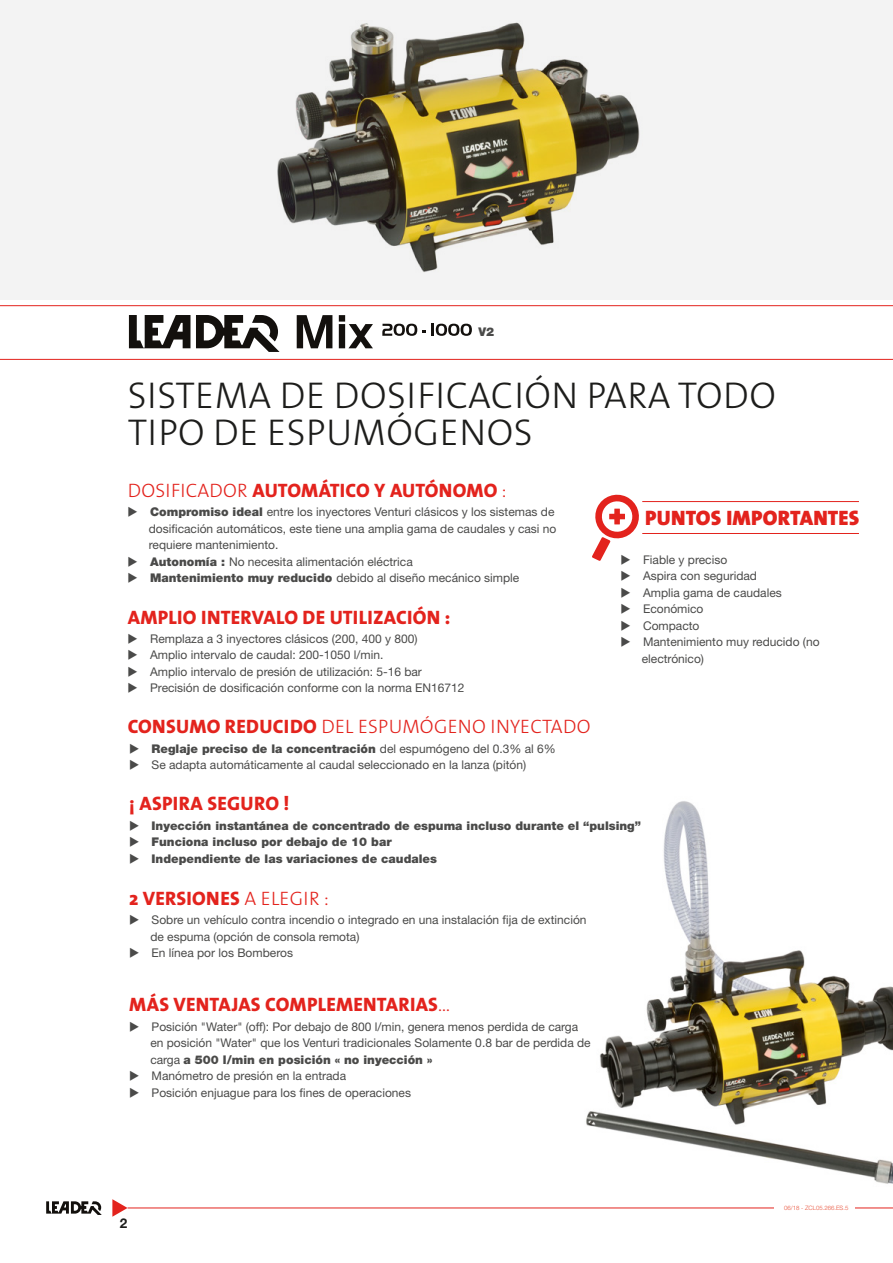
<style>
.page{position:relative;width:893px;height:1263px;background:#fff}
.page>*{position:absolute;margin:0;border:0;box-sizing:border-box;transform-origin:0 0}
.t1{font:300 37.5px/37.5px "The Sans";letter-spacing:.015em;color:#1d1d1b}
.t2{font:900 21px "The Sans";letter-spacing:.015em;color:#e3231d}
.t3{font:800 19.5px "The Sans";letter-spacing:.015em;color:#e3231d}
.t4{font:300 19.5px "The Sans";letter-spacing:.015em;color:#e3231d}
.t5{font:700 13.5px "Helvetica Neue LT Std";color:#1d1d1b}
.t6{font:12px/16.5px "Helvetica Neue LT Std";color:#4a4a49}
.t7{font:900 12px "Helvetica Neue LT Std";color:#4a4a49}
.t8{font:300 6px "Helvetica Neue LT Std";color:#e84d35}
.s1{font-weight:300}
.s2{font-weight:900}
.s3{font-weight:800}
.s4{font-weight:400}
</style>
<div class="page">
<div style="left:0;top:0;width:893px;height:300px;background:#f3f3f3"></div>
<img style="left:586px;top:801px;width:307px;height:383px">
<svg style="left:46px;top:1201px;width:56px;height:14px"></svg>
<svg style="left:112px;top:1199px;width:16px;height:18px"></svg>
<hr style="left:128px;top:1208px;width:765px;height:1px;background:#e3231d">
<div style="left:774px;top:1206px;width:80px;height:9px;background:#fff"></div>
<hr style="left:0;top:305px;width:893px;height:1px;background:#e3231d">
<hr style="left:0;top:359px;width:893px;height:1px;background:#e3231d">
<hr style="left:642px;top:501px;width:217px;height:1px;background:#e3231d">
<hr style="left:642px;top:533px;width:217px;height:1px;background:#e3231d">
<svg style="left:592px;top:494px;width:47px;height:67px"></svg>
<svg style="left:129px;top:315px;width:61px;height:33px"></svg>
<svg style="left:196px;top:315px;width:84px;height:37px"></svg>
<svg style="left:297px;top:315px;width:35px;height:33px"></svg>
<svg style="left:339px;top:315px;width:34px;height:33px"></svg>
<svg style="left:382px;top:324px;width:44px;height:12px"></svg>
<svg style="left:432px;top:324px;width:40px;height:12px"></svg>
<img style="left:277px;top:22px;width:363px;height:250px">
<p class="t7" style="left:478px;top:325px;width:17px">V2</p>
<h1 class="t1" style="left:128px;top:375px;width:649px">SISTEMA DE DOSIFICACIÓN PARA TODO<br>TIPO DE ESPUMÓGENOS</h1>
<h3 class="t3" style="left:128px;top:474px;width:380px"><span class="s1">DOSIFICADOR</span> AUTOMÁTICO Y AUTÓNOMO <span class="s1">:</span></h3>
<p class="t6" style="left:149px;top:504px;width:409px;text-indent:-21px">◆ <span class="s2">Compromiso ideal</span> entre los inyectores Venturi clásicos y los sistemas de dosificación automáticos, este tiene una amplia gama de caudales y casi no requiere mantenimiento.</p>
<p class="t6" style="left:128px;top:553px;width:287px">◆ <span class="s2">Autonomía :</span> No necesita alimentación eléctrica</p>
<p class="t6" style="left:128px;top:570px;width:393px">◆ <span class="s2">Mantenimiento muy reducido</span> debido al diseño mecánico simple</p>
<h3 class="t3" style="left:128px;top:600px;width:324px">AMPLIO INTERVALO DE UTILIZACIÓN :</h3>
<p class="t6" style="left:128px;top:630px;width:291px">◆ Remplaza a 3 inyectores clásicos (200, 400 y 800)</p>
<p class="t6" style="left:128px;top:646px;width:257px">◆ Amplio intervalo de caudal: 200-1050 l/min.</p>
<p class="t6" style="left:128px;top:663px;width:296px">◆ Amplio intervalo de presión de utilización: 5-16 bar</p>
<p class="t6" style="left:128px;top:679px;width:339px">◆ Precisión de dosificación conforme con la norma EN16712</p>
<h3 class="t4" style="left:128px;top:711px;width:464px"><span class="s3">CONSUMO REDUCIDO</span> DEL ESPUMÓGENO INYECTADO</h3>
<p class="t7" style="left:129px;top:741px;width:428px">◆ Reglaje preciso de la concentración <span class="s4">del espumógeno del 0.3% al 6%</span></p>
<p class="t6" style="left:129px;top:756px;width:399px">◆ Se adapta automáticamente al caudal seleccionado en la lanza (pitón)</p>
<h2 class="t2" style="left:645px;top:500px;width:216px">PUNTOS IMPORTANTES</h2>
<p class="t6" style="left:620px;top:551px;width:108px">◆ Fiable y preciso</p>
<p class="t6" style="left:620px;top:568px;width:138px">◆ Aspira con seguridad</p>
<p class="t6" style="left:620px;top:584px;width:163px">◆ Amplia gama de caudales</p>
<p class="t6" style="left:620px;top:601px;width:85px">◆ Económico</p>
<p class="t6" style="left:620px;top:617px;width:81px">◆ Compacto</p>
<p class="t6" style="left:642px;top:634px;width:179px;text-indent:-21px">◆ Mantenimiento muy reducido (no electrónico)</p>
<h3 class="t3" style="left:129px;top:787px;width:162px">¡ ASPIRA SEGURO !</h3>
<p class="t7" style="left:129px;top:818px;width:513px">◆ Inyección instantánea de concentrado de espuma incluso durante el “pulsing”</p>
<p class="t7" style="left:129px;top:834px;width:264px">◆ Funciona incluso por debajo de 10 bar</p>
<p class="t7" style="left:129px;top:851px;width:309px">◆ Independiente de las variaciones de caudales</p>
<h3 class="t3" style="left:129px;top:882px;width:201px">2 VERSIONES <span class="s1">A ELEGIR :</span></h3>
<p class="t6" style="left:150px;top:911px;width:438px;text-indent:-21px">◆ Sobre un vehículo contra incendio o integrado en una instalación fija de extinción de espuma (opción de consola remota)</p>
<p class="t6" style="left:129px;top:944px;width:165px">◆ En línea por los Bomberos</p>
<h3 class="t3" style="left:129px;top:988px;width:323px">MÁS VENTAJAS COMPLEMENTARIAS<span class="s1">…</span></h3>
<p class="t6" style="left:150px;top:1018px;width:442px;text-indent:-21px">◆ Posición "Water" (off): Por debajo de 800 l/min, genera menos perdida de carga en posición "Water" que los Venturi tradicionales Solamente 0.8 bar de perdida de carga <span class="s2">a 500 l/min en posición « no inyección »</span></p>
<p class="t6" style="left:129px;top:1067px;width:219px">◆ Manómetro de presión en la entrada</p>
<p class="t6" style="left:129px;top:1084px;width:283px">◆ Posición enjuague para los fines de operaciones</p>
<p class="t5" style="left:120px;top:1215px;width:9px">2</p>
<p class="t8" style="left:784px;top:1204px;width:66px">06/18 - ZCL05.266.ES.5</p>
</div>
